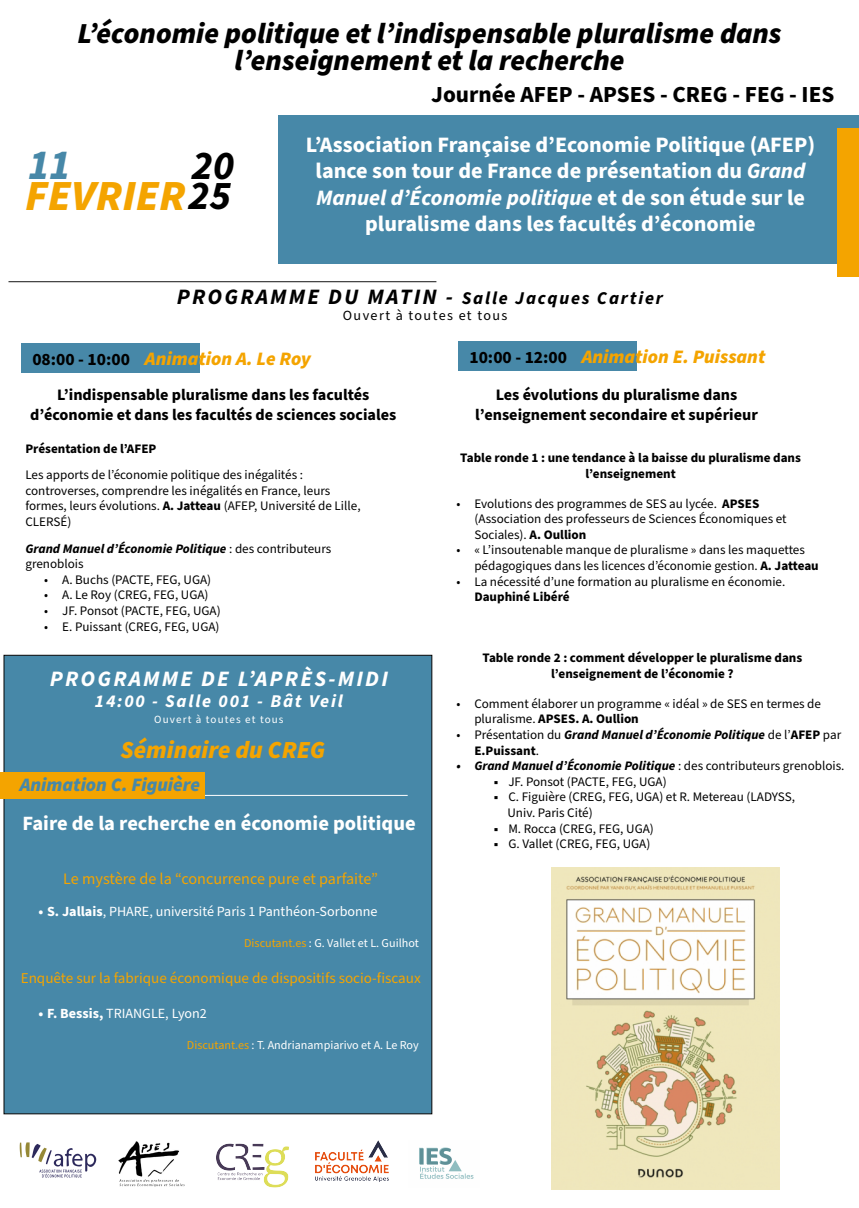
<style>
.page{position:relative;width:859px;height:1208px;background:#fff}
.page>*{position:absolute;margin:0;border:0;box-sizing:border-box;transform-origin:0 0}
.t1{font:italic 900 43px/30.7px "Source Sans Pro";color:#f4a400}
.t2{font:italic 700 40.9px "Source Sans Pro";color:#000}
.t3{font:italic 900 29px/27px "Source Sans Pro";color:#000;text-align:center}
.t4{font:italic 900 24.6px "Source Sans Pro";color:#f4a400}
.t5{font:700 23px "Source Sans Pro";color:#000}
.t6{font:700 22px/26.4px "Source Sans Pro";color:#fff;text-align:center}
.t7{font:italic 700 22px "Source Sans Pro";letter-spacing:.1em;color:#fff}
.t8{font:700 20.3px "Source Sans Pro";color:#fff}
.t9{font:italic 900 19px "Source Sans Pro";color:#f4a400}
.t10{font:italic 900 19px "Source Sans Pro";color:#4788a8}
.t11{font:italic 700 18px "Source Sans Pro";letter-spacing:.1em;color:#000}
.t12{font:italic 700 18px "Source Sans Pro";letter-spacing:.1em;color:#fff}
.t13{font:700 16px/19.2px "Source Sans Pro";color:#000;text-align:center}
.t14{font:16px "Source Sans Pro";color:#f4a400}
.t15{font:15px "Source Sans Pro";color:#f4a400}
.t16{font:14px "Source Sans Pro";color:#fff}
.t17{font:14px "Source Sans Pro";letter-spacing:.1em;color:#000}
.t18{font:13px/15.6px "Source Sans Pro";color:#000}
.t19{font:italic 700 13px/15.6px "Source Sans Pro";color:#000}
.t20{font:700 13px/15.6px "Source Sans Pro";color:#000;text-align:center}
.t21{font:12px "Source Sans Pro";color:#fff}
.t22{font:11px "Source Sans Pro";letter-spacing:.1em;color:#fff}
.s1{color:#4788a8}
.s2{font-weight:700;font-size:40.9px;color:#000}
.s3{font-style:italic}
.s4{font-size:22px}
.s5{font-weight:700;font-style:normal;font-size:17.3px;color:#000}
.s6{font-weight:700}
.s7{font-weight:400;font-style:normal}
.s8{color:#f4a400}
.s9{font-style:normal}
</style>
<div class="page">
<div style="left:21px;top:343px;width:179px;height:30px;background:#4788a8"></div>
<div style="left:458px;top:341px;width:179px;height:30px;background:#4788a8"></div>
<div style="left:278px;top:115px;width:581px;height:149px;background:#4788a8"></div>
<div style="left:4px;top:655px;width:428px;height:459px;background:#4788a8"></div>
<hr style="left:9px;top:281px;width:427px;height:1px;background:#141414">
<div style="left:837px;top:128px;width:22px;height:149px;background:#f4a400"></div>
<hr style="left:46px;top:795px;width:362px;height:1px;background:#fff">
<div style="left:0;top:772px;width:205px;height:26px;background:#f4a400"></div>
<img style="left:551px;top:868px;width:229px;height:322px">
<img style="left:315px;top:1140px;width:74px;height:41px">
<img style="left:419px;top:1147px;width:55px;height:32px">
<img style="left:19px;top:1142px;width:78px;height:36px">
<img style="left:118px;top:1141px;width:67px;height:46px">
<img style="left:216px;top:1143px;width:73px;height:45px">
<h3 class="t3" style="left:78px;top:21px;width:705px">L’économie politique et l’indispensable pluralisme dans l’enseignement et la recherche</h3>
<h1 class="t1" style="left:25px;top:150px;width:207px"><span class="s1">11<br></span>FEVRIER<span class="s2">25</span></h1>
<h2 class="t2" style="left:192px;top:137px;width:44px">20</h2>
<h3 class="t5" style="left:431px;top:79px;width:405px">Journée AFEP - APSES - CREG - FEG - IES</h3>
<h3 class="t6" style="left:306px;top:132px;width:511px">L’Association Française d’Economie Politique (AFEP) lance son tour de France de présentation du <span class="s3">Grand Manuel d’Économie politique</span> et de son étude sur le pluralisme dans les facultés d’économie</h3>
<h3 class="t11" style="left:177px;top:286px;width:488px"><span class="s4">PROGRAMME DU MATIN -</span> Salle Jacques Cartier</h3>
<p class="t17" style="left:343px;top:306px;width:166px">Ouvert à toutes et tous</p>
<h3 class="t9" style="left:32px;top:345px;width:280px"><span class="s5">08:00 - 10:00</span> Animation A. Le Roy</h3>
<h3 class="t9" style="left:469px;top:344px;width:297px"><span class="s5">10:00 - 12:00</span> Animation E. Puissant</h3>
<p class="t13" style="left:30px;top:386px;width:368px">L’indispensable pluralisme dans les facultés d’économie et dans les facultés de sciences sociales</p>
<p class="t13" style="left:475px;top:386px;width:284px">Les évolutions du pluralisme dans l’enseignement secondaire et supérieur</p>
<p class="t20" style="left:25px;top:441px;width:133px">Présentation de l’AFEP</p>
<p class="t18" style="left:25px;top:467px;width:337px">Les apports de l’économie politique des inégalités : controverses, comprendre les inégalités en France, leurs formes, leurs évolutions. <span class="s6">A. Jatteau</span> (AFEP, Université de Lille, CLERSÉ)</p>
<p class="t19" style="left:25px;top:541px;width:307px">Grand Manuel d’Économie Politique <span class="s7">: des contributeurs grenoblois</span></p>
<p class="t18" style="left:44px;top:572px;width:168px">• A. Buchs (PACTE, FEG, UGA)</p>
<p class="t18" style="left:44px;top:587px;width:166px">• A. Le Roy (CREG, FEG, UGA)</p>
<p class="t18" style="left:44px;top:603px;width:178px">• JF. Ponsot (PACTE, FEG, UGA)</p>
<p class="t18" style="left:44px;top:619px;width:177px">• E. Puissant (CREG, FEG, UGA)</p>
<p class="t20" style="left:460px;top:450px;width:342px">Table ronde 1 : une tendance à la baisse du pluralisme dans l’enseignement</p>
<p class="t18" style="left:474px;top:496px;width:314px;text-indent:-18px">• Evolutions des programmes de SES au lycée. <span class="s6">APSES </span>(Association des professeurs de Sciences Économiques et<br>Sociales). <span class="s6">A. Oullion</span></p>
<p class="t18" style="left:474px;top:542px;width:346px;text-indent:-18px">• « L’insoutenable manque de pluralisme » dans les maquettes pédagogiques dans les licences d’économie gestion. <span class="s6">A. Jatteau</span></p>
<p class="t18" style="left:456px;top:574px;width:331px">• La nécessité d’une formation au pluralisme en économie.</p>
<p class="t20" style="left:474px;top:589px;width:97px">Dauphiné Libéré</p>
<h3 class="t7" style="left:50px;top:663px;width:340px">PROGRAMME DE L’APRÈS-MIDI</h3>
<h3 class="t12" style="left:95px;top:689px;width:249px">14:00 - Salle 001 - Bât Veil</h3>
<p class="t22" style="left:154px;top:712px;width:131px">Ouvert à toutes et tous</p>
<h3 class="t4" style="left:120px;top:732px;width:206px">Séminaire du CREG</h3>
<h3 class="t10" style="left:20px;top:772px;width:182px">Animation C. Figuière</h3>
<h3 class="t8" style="left:22px;top:809px;width:395px">Faire de la recherche en économie politique</h3>
<p class="t14" style="left:63px;top:867px;width:316px">Le mystère de la “concurrence pure et parfaite”</p>
<p class="t16" style="left:39px;top:902px;width:341px"><span class="s6">• S. Jallais</span>, PHARE, université Paris 1 Panthéon-Sorbonne</p>
<p class="t21" style="left:244px;top:935px;width:176px"><span class="s8">Discutant.es</span> : G. Vallet et L. Guilhot</p>
<p class="t15" style="left:21px;top:968px;width:402px">Enquête sur la fabrique économique de dispositifs socio-fiscaux</p>
<p class="t16" style="left:39px;top:1004px;width:170px"><span class="s6">• F. Bessis,</span> TRIANGLE, Lyon2</p>
<p class="t21" style="left:187px;top:1037px;width:233px"><span class="s8">Discutant.es</span> : T. Andrianampiarivo et A. Le Roy</p>
<p class="t20" style="left:482px;top:650px;width:321px">Table ronde 2 : comment développer le pluralisme dans l’enseignement de l’économie ?</p>
<p class="t18" style="left:474px;top:696px;width:348px;text-indent:-18px">• Comment élaborer un programme « idéal » de SES en termes de pluralisme. <span class="s6">APSES. A. Oullion</span></p>
<p class="t19" style="left:474px;top:727px;width:368px;text-indent:-18px"><span class="s7">• Présentation du</span> Grand Manuel d’Économie Politique <span class="s7">de l’</span><span class="s9">AFEP</span> <span class="s7">par<br></span><span class="s9">E.Puissant</span><span class="s7">.</span></p>
<p class="t19" style="left:456px;top:758px;width:390px">• Grand Manuel d’Économie Politique <span class="s7">: des contributeurs grenoblois.</span></p>
<p class="t18" style="left:494px;top:774px;width:174px">▪ JF. Ponsot (PACTE, FEG, UGA)</p>
<p class="t18" style="left:507px;top:789px;width:289px;text-indent:-13px">▪ C. Figuière (CREG, FEG, UGA) et R. Metereau (LADYSS,<br>Univ. Paris Cité)</p>
<p class="t18" style="left:494px;top:821px;width:161px">▪ M. Rocca (CREG, FEG, UGA)</p>
<p class="t18" style="left:494px;top:836px;width:158px">▪ G. Vallet (CREG, FEG, UGA)</p>
</div>
